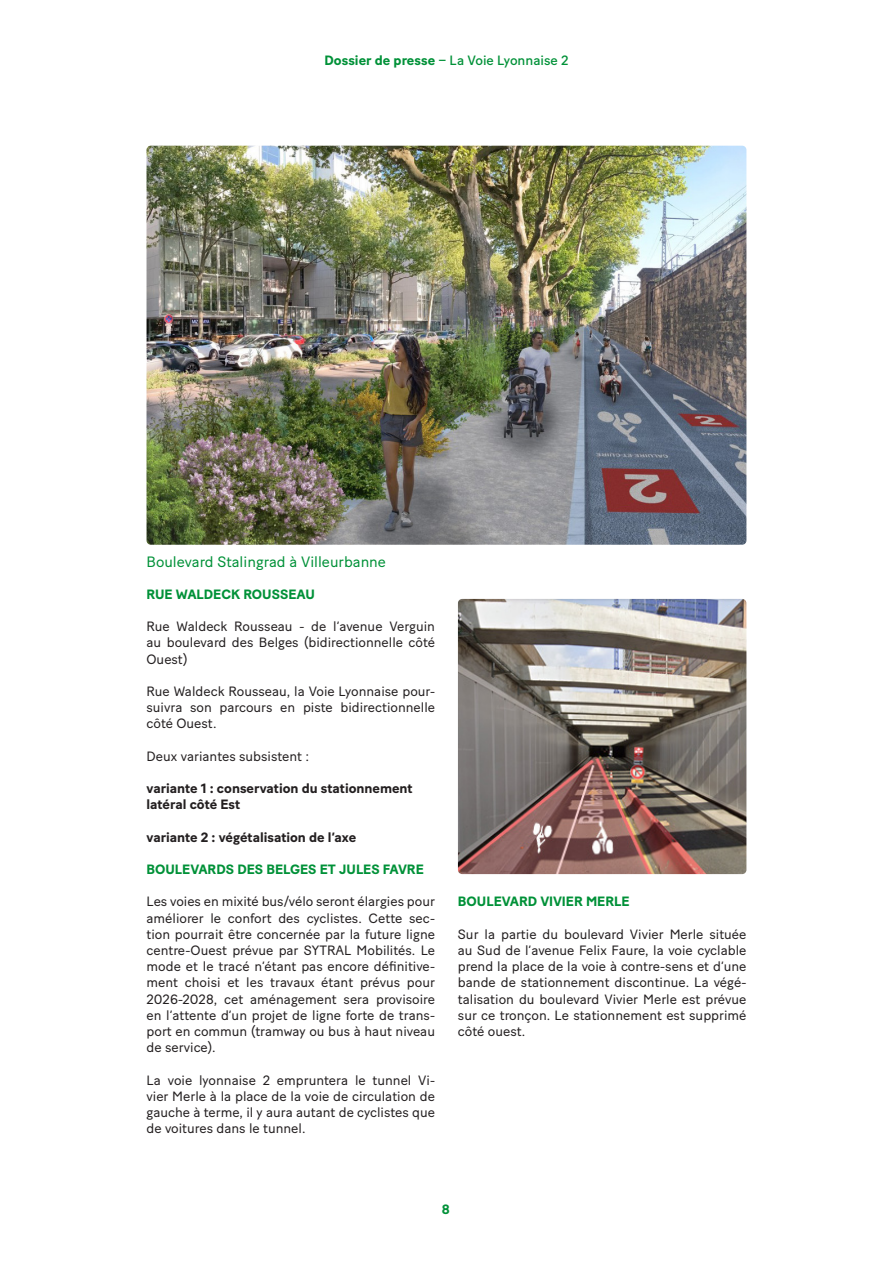
<style>
.page{position:relative;width:893px;height:1263px;background:#fff}
.page>*{position:absolute;margin:0;border:0;box-sizing:border-box;transform-origin:0 0}
.Légende{font:15px "Baton Turbo";color:#009138}
.Texte_courant{font:13.5px/16.2px "Baton Turbo";color:#231f20;text-align:justify}
.Texte_courant-2{font:700 13.5px "Baton Turbo";color:#231f20}
.Titre_paragraphe{font:700 13.5px "Baton Turbo";color:#009138}
.t1{font:13.5px "Baton Turbo";color:#009138}
.s1{font-weight:700}
</style>
<div class="page">
<img style="left:147px;top:146px;width:599px;height:399px">
<img style="left:458px;top:599px;width:288px;height:275px">
<p class="t1" style="left:324px;top:50px;width:246px"><span class="s1">Dossier de presse</span> − La Voie Lyonnaise 2</p>
<p class="Légende" style="left:147px;top:550px;width:241px">Boulevard Stalingrad à Villeurbanne</p>
<p class="Titre_paragraphe" style="left:147px;top:584px;width:170px">RUE WALDECK ROUSSEAU</p>
<p class="Texte_courant" style="left:147px;top:617px;width:290px">Rue Waldeck Rousseau - de l’avenue Verguin au boulevard des Belges (bidirectionnelle côté Ouest)</p>
<p class="Texte_courant" style="left:147px;top:682px;width:290px">Rue Waldeck Rousseau, la Voie Lyonnaise pour&shy;suivra son parcours en piste bidirectionnelle côté Ouest.</p>
<p class="Texte_courant" style="left:147px;top:747px;width:164px">Deux variantes subsistent :</p>
<p class="Texte_courant-2" style="left:147px;top:778px;width:268px">variante 1 : conservation du stationnement</p>
<p class="Texte_courant-2" style="left:147px;top:794px;width:95px">latéral côté Est</p>
<p class="Texte_courant-2" style="left:147px;top:827px;width:211px">variante 2 : végétalisation de l’axe</p>
<p class="Titre_paragraphe" style="left:147px;top:859px;width:279px">BOULEVARDS DES BELGES ET JULES FAVRE</p>
<p class="Texte_courant" style="left:147px;top:892px;width:290px">Les voies en mixité bus/vélo seront élargies pour améliorer le confort des cyclistes. Cette sec&shy;tion pourrait être concernée par la future ligne centre-Ouest prévue par SYTRAL Mobilités. Le mode et le tracé n’étant pas encore définitive&shy;ment choisi et les travaux étant prévus pour 2026-2028, cet aménagement sera provisoire en l’attente d’un projet de ligne forte de trans&shy;port en commun (tramway ou bus à haut niveau de service).</p>
<p class="Texte_courant" style="left:147px;top:1070px;width:290px">La voie lyonnaise 2 empruntera le tunnel Vi&shy;vier Merle à la place de la voie de circulation de gauche à terme, il y aura autant de cyclistes que de voitures dans le tunnel.</p>
<p class="Titre_paragraphe" style="left:458px;top:891px;width:173px">BOULEVARD VIVIER MERLE</p>
<p class="Texte_courant" style="left:458px;top:925px;width:290px">Sur la partie du boulevard Vivier Merle située au Sud de l’avenue Felix Faure, la voie cyclable prend la place de la voie à contre-sens et d’une bande de stationnement discontinue. La végé&shy;talisation du boulevard Vivier Merle est prévue sur ce tronçon. Le stationnement est supprimé côté ouest.</p>
<p class="Titre_paragraphe" style="left:442px;top:1199px;width:9px">8</p>
</div>
